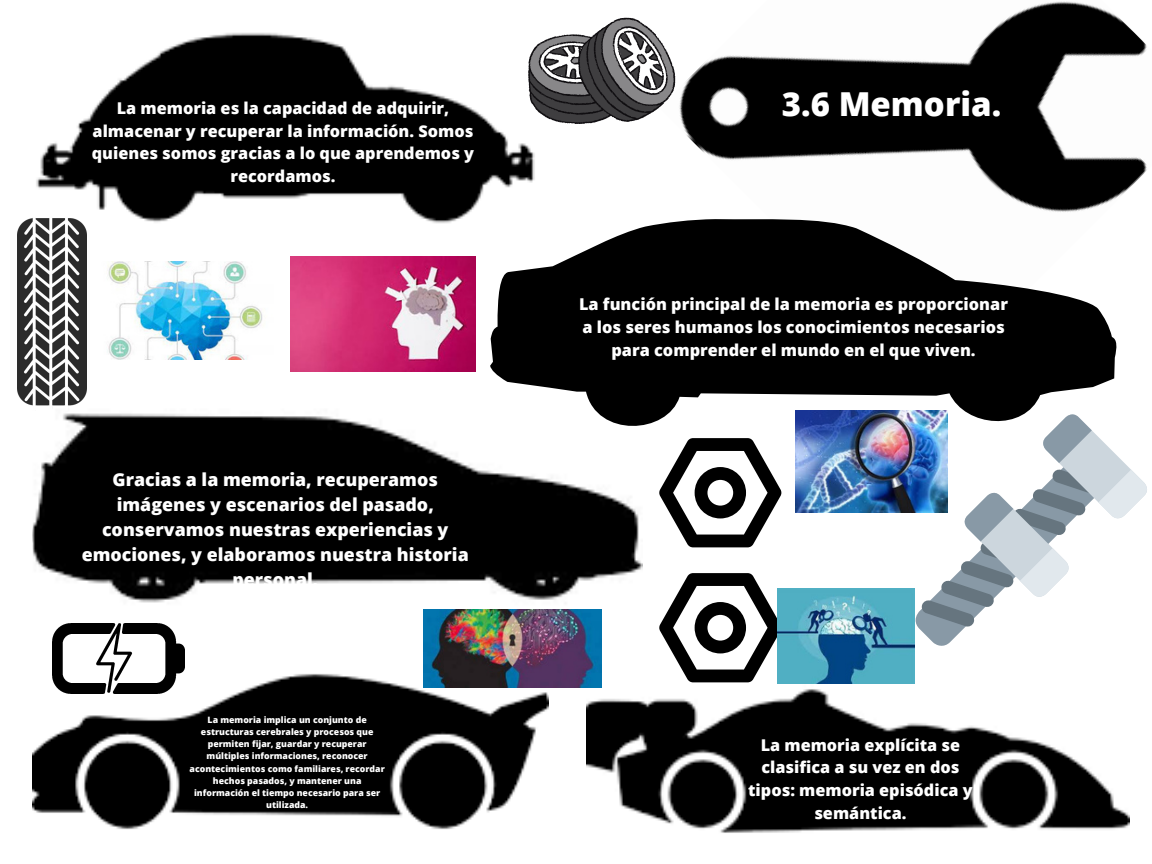
<style>
.page{position:relative;width:1152px;height:864px;background:#fff}
.page>*{position:absolute;margin:0;border:0;box-sizing:border-box;transform-origin:0 0}
.t1{font:800 33px "Open Sans";color:#fff}
.t2{font:800 17.85px/24.9px "Open Sans";color:#fff;text-align:center}
.t3{font:800 16.35px/22.8px "Open Sans";color:#fff;text-align:center}
.t4{font:800 16.2px/22.6px "Open Sans";color:#fff;text-align:center}
.t5{font:800 8.7px/12.3px "Open Sans";color:#fff;text-align:center}
</style>
<div class="page">
<img style="left:36px;top:32px;width:499px;height:192px">
<img style="left:675px;top:1px;width:472px;height:211px">
<img style="left:32px;top:413px;width:610px;height:190px">
<svg style="left:490px;top:217px;width:627px;height:221px;fill:#000"></svg>
<img style="left:586px;top:673px;width:544px;height:160px">
<img style="left:32px;top:673px;width:516px;height:157px">
<svg style="left:528px;top:18px;width:147px;height:106px"></svg>
<img style="left:18px;top:216px;width:68px;height:190px">
<svg style="left:916px;top:512px;width:49px;height:134px"></svg>
<svg style="left:922px;top:411px;width:225px;height:216px"></svg>
<svg style="left:659px;top:573px;width:123px;height:109px"></svg>
<svg style="left:659px;top:438px;width:123px;height:109px"></svg>
<img style="left:52px;top:624px;width:133px;height:70px">
<img style="left:777px;top:589px;width:138px;height:94px">
<img style="left:290px;top:257px;width:186px;height:115px">
<img style="left:796px;top:411px;width:152px;height:101px">
<img style="left:424px;top:610px;width:177px;height:77px">
<img style="left:108px;top:261px;width:155px;height:98px">
<p class="t4" style="left:92px;top:96px;width:384px">La memoria es la capacidad de adquirir, almacenar y recuperar la información. Somos quienes somos gracias a lo que aprendemos y recordamos.</p>
<p class="t2" style="left:82px;top:467px;width:389px">Gracias a la memoria, recuperamos imágenes y escenarios del pasado, conservamos nuestras experiencias y emociones, y elaboramos nuestra historia personal.</p>
<p class="t5" style="left:190px;top:713px;width:197px">La memoria implica un conjunto de estructuras cerebrales y procesos que permiten fijar, guardar y recuperar múltiples informaciones, reconocer acontecimientos como familiares, recordar hechos pasados, y mantener una información el tiempo necesario para ser utilizada.</p>
<p class="t1" style="left:782px;top:81px;width:221px">3.6 Memoria.</p>
<p class="t3" style="left:579px;top:292px;width:430px">La función principal de la memoria es proporcionar a los seres humanos los conocimientos necesarios para comprender el mundo en el que viven.</p>
<p class="t4" style="left:748px;top:733px;width:226px">La memoria explícita se clasifica a su vez en dos tipos: memoria episódica y semántica.</p>
</div>
